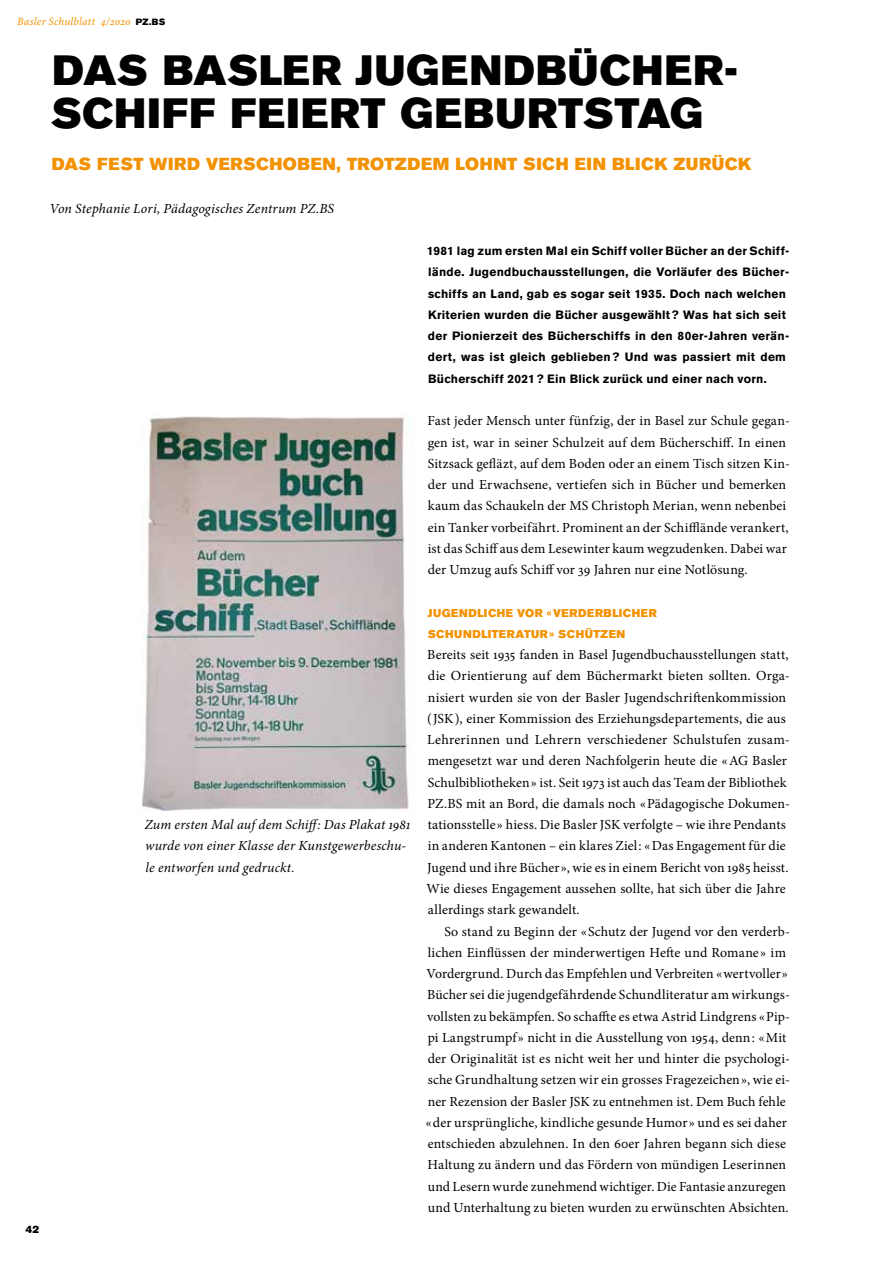
<style>
.page{position:relative;width:893px;height:1263px;background:#fff}
.page>*{position:absolute;margin:0;border:0;box-sizing:border-box;transform-origin:0 0}
.t1{font:42px/42.5px "Akzidenz Grotesk BE Super";letter-spacing:.025em;color:#000}
.t2{font:17.25px "Akzidenz Grotesk BE Super";letter-spacing:.03em;color:#f39200}
.t3{font:13.8px/21.3px "Minion Pro";letter-spacing:.01em;color:#000}
.t4{font:italic 13.8px/21.3px "Minion Pro";letter-spacing:.01em;color:#000}
.t5{font:700 12px/21.3px "Akzidenz Grotesk BE";letter-spacing:.025em;color:#000}
.t6{font:11.25px/21.3px "Akzidenz Grotesk BE Super";letter-spacing:.05em;color:#f39200}
.t7{font:italic 11.25px "Minion Pro";letter-spacing:.015em;color:#f39200}
.t8{font:10.5px "Akzidenz Grotesk BE Super";color:#000}
.s1{font-family:"Akzidenz Grotesk BE Super";font-style:normal;font-size:9px;color:#000}
</style>
<div class="page">
<img style="left:141px;top:415px;width:268px;height:396px">
<p class="t7" style="left:17px;top:14px;width:150px">Basler Schulblatt 4/2020 <span class="s1">PZ.BS</span></p>
<p class="t8" style="left:26px;top:1223px;width:15px">42</p>
<h1 class="t1" style="left:51px;top:50px;width:688px">DAS BASLER JUGENDBÜCHER-<br>SCHIFF FEIERT GEBURTSTAG</h1>
<p class="t2" style="left:52px;top:154px;width:701px">DAS FEST WIRD VERSCHOBEN, TROTZDEM LOHNT SICH EIN BLICK ZURÜCK</p>
<p class="t4" style="left:50px;top:198px;width:286px">Von Stephanie Lori, Pädagogisches Zentrum PZ.BS</p>
<p class="t5" style="left:427px;top:240px;width:364px">1981 lag zum ersten Mal ein Schiff voller Bücher an der Schiff&shy;lände. Jugendbuchausstellungen, die Vorläufer des Bücher&shy;schiffs an Land, gab es sogar seit 1935. Doch nach welchen Kriterien wurden die Bücher ausgewählt ? Was hat sich seit der Pionierzeit des Bücherschiffs in den 80er-Jahren verän&shy;dert, was ist gleich geblieben ? Und was passiert mit dem Bücherschiff 2021 ? Ein Blick zurück und einer nach vorn.</p>
<p class="t3" style="left:427px;top:410px;width:364px">Fast jeder Mensch unter fünfzig, der in Basel zur Schule gegan&shy;gen ist, war in seiner Schulzeit auf dem Bücherschiff. In einen Sitzsack gefläzt, auf dem Boden oder an einem Tisch sitzen Kin&shy;der und Erwachsene, vertiefen sich in Bücher und bemerken kaum das Schaukeln der MS Christoph Merian, wenn nebenbei ein Tanker vorbeifährt. Prominent an der Schifflände verankert, ist das Schiff aus dem Lesewinter kaum wegzudenken. Dabei war der Umzug aufs Schiff vor 39 Jahren nur eine Notlösung.</p>
<p class="t6" style="left:428px;top:602px;width:231px">JUGENDLICHE VOR « VERDERBLICHER<br>SCHUNDLITERATUR » SCHÜTZEN</p>
<p class="t3" style="left:427px;top:644px;width:365px">Bereits seit 1935 fanden in Basel Jugendbuchausstellungen statt, die Orientierung auf dem Büchermarkt bieten sollten. Orga&shy;nisiert wurden sie von der Basler Jugendschriftenkommission ( JSK ), einer Kommission des Erziehungsdepartements, die aus Lehrerinnen und Lehrern verschiedener Schulstufen zusam&shy;mengesetzt war und deren Nachfolgerin heute die « AG Basler Schulbibliotheken » ist. Seit 1973 ist auch das Team der Bibliothek PZ.BS mit an Bord, die damals noch « Pädagogische Dokumen&shy;tationsstelle » hiess. Die Basler JSK verfolgte – wie ihre Pendants in anderen Kantonen – ein klares Ziel : « Das Engagement für die Jugend und ihre Bücher », wie es in einem Bericht von 1985 heisst.<br>Wie dieses Engagement aussehen sollte, hat sich über die Jahre allerdings stark gewandelt.</p>
<p class="t3" style="left:426px;top:920px;width:366px;text-indent:19px">So stand zu Beginn der « Schutz der Jugend vor den verderb&shy;lichen Einflüssen der minderwertigen Hefte und Romane » im Vordergrund. Durch das Empfehlen und Verbreiten « wertvoller » Bücher sei die jugendgefährdende Schundliteratur am wirkungs&shy;vollsten zu bekämpfen. So schaffte es etwa Astrid Lindgrens « Pip&shy;pi Langstrumpf » nicht in die Ausstellung von 1954, denn : « Mit der Originalität ist es nicht weit her und hinter die psychologi&shy;sche Grundhaltung setzen wir ein grosses Fragezeichen », wie ei&shy;ner Rezension der Basler JSK zu entnehmen ist. Dem Buch fehle « der ursprüngliche, kindliche gesunde Humor » und es sei daher entschieden abzulehnen. In den 60er Jahren begann sich diese Haltung zu ändern und das Fördern von mündigen Leserinnen und Lesern wurde zunehmend wichtiger. Die Fantasie anzuregen und Unterhaltung zu bieten wurden zu erwünschten Absichten.</p>
<p class="t4" style="left:145px;top:814px;width:267px">Zum ersten Mal auf dem Schiff: Das Plakat 1981 wurde von einer Klasse der Kunstgewerbeschu&shy;le entworfen und gedruckt.</p>
</div>
